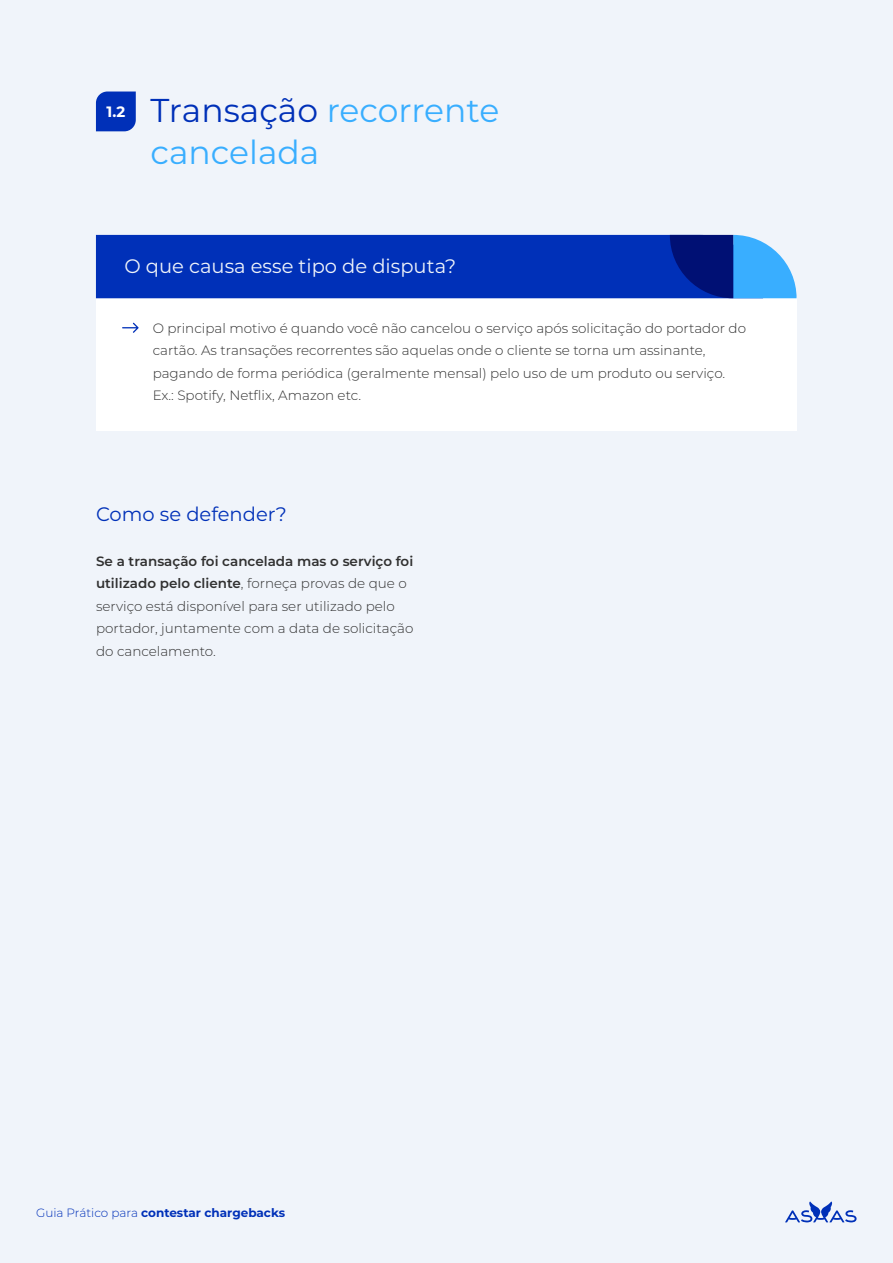
<style>
.page{position:relative;width:893px;height:1263px;background:#f0f4fa}
.page>*{position:absolute;margin:0;border:0;box-sizing:border-box;transform-origin:0 0}
.t1{font:33px/42px "Montserrat";color:#39aeff}
.t2{font:19.5px "Montserrat";color:#f0f4fa}
.t3{font:19.5px "Montserrat";color:#0030b8}
.t4{font:700 15px "Montserrat";color:#fff}
.t5{font:300 13.5px/22.5px "Montserrat";color:#303030}
.t6{font:700 12px "Montserrat";color:#0030b8}
.s1{color:#0030b8}
.s2{font-weight:600}
.s3{font-weight:300}
</style>
<div class="page">
<div style="left:96px;top:92px;width:40px;height:39px;background:#0030b8"></div>
<svg style="left:785px;top:1201px;width:72px;height:21px"></svg>
<div style="left:96px;top:298px;width:700px;height:133px;background:#fff"></div>
<svg style="left:96px;top:235px;width:700px;height:63px;background:#083ab9"></svg>
<svg style="left:122px;top:323px;width:17px;height:10px"></svg>
<p class="t4" style="left:106px;top:101px;width:20px">1.2</p>
<h1 class="t1" style="left:150px;top:88px;width:350px"><span class="s1">Transação</span> recorrente cancelada</h1>
<h2 class="t2" style="left:124px;top:253px;width:333px">O que causa esse tipo de disputa?</h2>
<p class="t5" style="left:153px;top:316px;width:595px">O principal motivo é quando você não cancelou o serviço após solicitação do portador do cartão. As transações recorrentes são aquelas onde o cliente se torna um assinante, pagando de forma periódica (geralmente mensal) pelo uso de um produto ou serviço.<br>Ex.: Spotify, Netflix, Amazon etc.</p>
<h2 class="t3" style="left:96px;top:500px;width:192px">Como se defender?</h2>
<p class="t5" style="left:96px;top:549px;width:319px"><span class="s2">Se a transação foi cancelada mas o serviço foi utilizado pelo cliente</span>, forneça provas de que o serviço está disponível para ser utilizado pelo portador, juntamente com a data de solicitação do cancelamento.</p>
<p class="t6" style="left:36px;top:1204px;width:251px"><span class="s3">Guia Prático para</span> contestar chargebacks</p>
</div>
